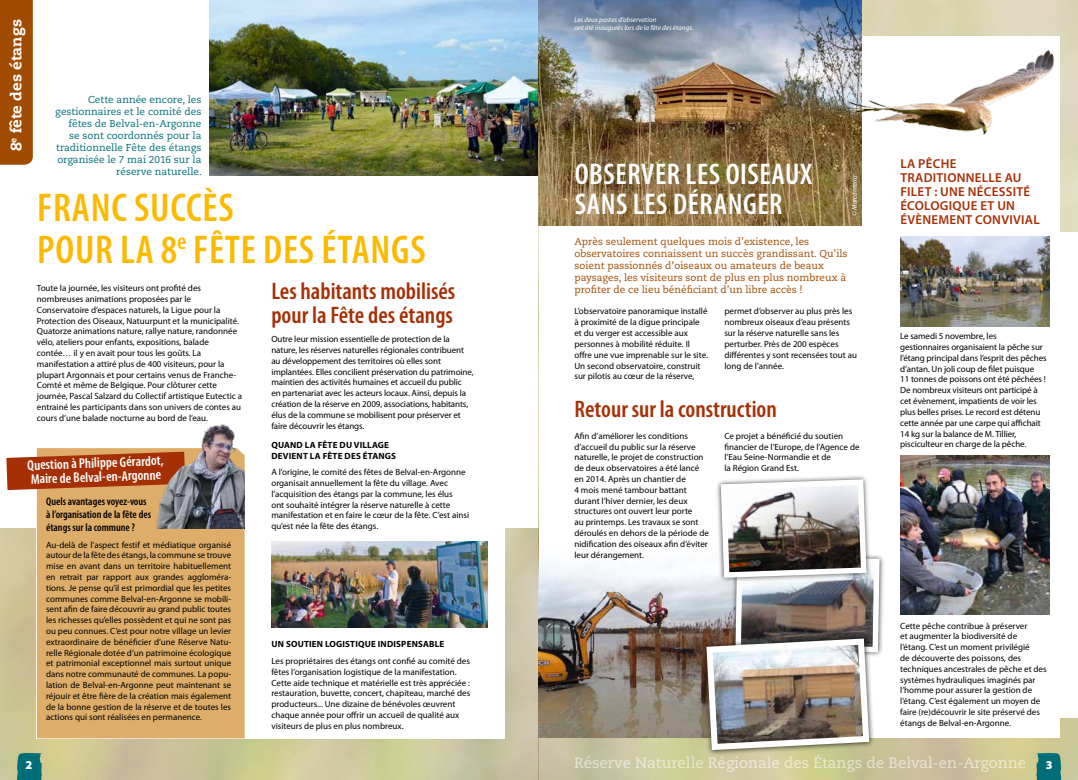
<style>
.page{position:relative;width:1078px;height:780px;background:#fff}
.page>*{position:absolute;margin:0;border:0;box-sizing:border-box;transform-origin:0 0}
.t1{font:600 condensed 40.3px/41.2px "Myriad Pro";letter-spacing:.02em;color:#fbba00}
.t2{font:600 condensed 30px/30px "Myriad Pro";letter-spacing:.02em;color:#fff}
.t3{font:600 condensed 24px/24px "Myriad Pro";color:#a63006}
.t4{font:15px "Caecilia";color:#fff}
.t5{font:800 15px "Caecilia";color:#fff}
.t6{font:600 condensed 14.1px/14.1px "Myriad Pro";color:#fff}
.t7{font:600 13px/14px "Myriad Pro";letter-spacing:.02em;color:#a63006}
.t8{font:900 12px "Myriad Pro";color:#fff}
.t9{font:600 condensed 11px/13.2px "Myriad Pro";color:#000}
.t10{font:10px/12px "Caecilia";color:#a14b00}
.t11{font:10px/12px "Caecilia";color:#006e79;text-align:right}
.t12{font:9px/10.8px "Myriad Pro";color:#000}
.t13{font:700 9px/10.8px "Myriad Pro";letter-spacing:.02em;color:#000}
.t14{font:italic 7px/8.4px "Myriad Pro";color:#fff}
</style>
<div class="page">
<img style="left:539px;top:0;width:538px;height:780px">
<div style="left:539px;top:36px;width:519px;height:701px;background:#fff"></div>
<div style="left:925px;top:232px;width:152px;height:485px;background:#fff"></div>
<svg style="left:1032px;top:752px;width:29px;height:28px"></svg>
<img style="left:0;top:529px;width:539px;height:251px">
<div style="left:0;top:0;width:33px;height:165px;background:#a14b00"></div>
<div style="left:37px;top:519px;width:468px;height:219px;background:#fff"></div>
<svg style="left:209px;top:0;width:1px;height:51px"></svg>
<svg style="left:17px;top:752px;width:28px;height:28px"></svg>
<img style="left:210px;top:0;width:329px;height:176px">
<img style="left:271px;top:541px;width:217px;height:86px">
<img style="left:539px;top:0;width:322px;height:225px">
<img style="left:539px;top:563px;width:164px;height:174px">
<div style="left:700px;top:633px;width:174px;height:121px;background:#000;opacity:.75"></div>
<img style="left:703px;top:476px;width:179px;height:277px">
<img style="left:900px;top:456px;width:149px;height:158px">
<img style="left:900px;top:237px;width:149px;height:89px">
<div style="left:37px;top:448px;width:207px;height:290px;background:#dead69"></div>
<svg style="left:6px;top:451px;width:148px;height:39px;background:#b1491d"></svg>
<img style="left:154px;top:424px;width:90px;height:105px">
<img style="left:808px;top:7px;width:269px;height:202px">
<h3 class="t5" style="left:7px;top:151px;width:133px;rotate:-90deg">8<sup>e</sup> fête des étangs</h3>
<p class="t11" style="left:55px;top:94px;width:148px">Cette année encore, les gestionnaires et le comité des fêtes de Belval-en-Argonne<br>se sont coordonnés pour la traditionnelle Fête des étangs organisée le 7 mai 2016 sur la réserve naturelle.</p>
<h1 class="t1" style="left:37px;top:188px;width:390px">Franc succès<br>pour la 8<sup>e</sup> fête des étangs</h1>
<h3 class="t3" style="left:271px;top:279px;width:185px">Les habitants mobilisés pour la Fête des étangs</h3>
<p class="t12" style="left:271px;top:333px;width:204px">Outre leur mission essentielle de protection de la nature, les réserves naturelles régionales contribuent au développement des territoires où elles sont implantées. Elles concilient préservation du patrimoine, maintien des activités humaines et accueil du public<br>en partenariat avec les acteurs locaux. Ainsi, depuis la création de la réserve en 2009, associations, habitants, élus de la commune se mobilisent pour préserver et faire découvrir les étangs.</p>
<p class="t13" style="left:271px;top:439px;width:126px">QUAND LA FÊTE DU VILLAGE<br>DEVIENT LA FÊTE DES ÉTANGS</p>
<p class="t12" style="left:271px;top:466px;width:199px">A l’origine, le comité des fêtes de Belval-en-Argonne organisait annuellement la fête du village. Avec l’acquisition des étangs par la commune, les élus<br>ont souhaité intégrer la réserve naturelle à cette manifestation et en faire le cœur de la fête. C’est ainsi qu’est née la fête des étangs.</p>
<p class="t12" style="left:37px;top:282px;width:207px">Toute la journée, les visiteurs ont profité des nombreuses animations proposées par le Conservatoire d’espaces naturels, la Ligue pour la Protection des Oiseaux, Natuurpunt et la municipalité.<br>Quatorze animations nature, rallye nature, randonnée vélo, ateliers pour enfants, expositions, balade contée… il y en avait pour tous les goûts. La manifestation a attiré plus de 400 visiteurs, pour la plupart Argonnais et pour certains venus de Franche-Comté et même de Belgique. Pour clôturer cette journée, Pascal Salzard du Collectif artistique Eutectic a entrainé les participants dans son univers de contes au cours d’une balade nocturne au bord de l’eau.</p>
<h3 class="t6" style="left:27px;top:458px;width:138px;rotate:-2deg">Question à Philippe Gérardot,<br>Maire de Belval-en-Argonne</h3>
<p class="t9" style="left:46px;top:494px;width:106px">Quels avantages voyez-vous à l’organisation de la fête des étangs sur la commune ?</p>
<p class="t12" style="left:46px;top:539px;width:186px;text-align:justify">Au-delà de l’aspect festif et médiatique organisé autour de la fête des étangs, la commune se trouve mise en avant dans un territoire habituellement en retrait par rapport aux grandes aggloméra&shy;tions. Je pense qu’il est primordial que les petites communes comme Belval-en-Argonne se mobili&shy;sent afin de faire découvrir au grand public toutes les richesses qu’elles possèdent et qui ne sont pas ou peu connues. C’est pour notre village un levier extraordinaire de bénéficier d’une Réserve Natu&shy;relle Régionale dotée d’un patrimoine écologique et patrimonial exceptionnel mais surtout unique dans notre communauté de communes. La popu&shy;lation de Belval-en-Argonne peut maintenant se réjouir et être fière de la création mais également de la bonne gestion de la réserve et de toutes les actions qui sont réalisées en permanence.</p>
<p class="t13" style="left:271px;top:638px;width:174px">UN SOUTIEN LOGISTIQUE INDISPENSABLE</p>
<p class="t12" style="left:271px;top:655px;width:200px">Les propriétaires des étangs ont confié au comité des fêtes l’organisation logistique de la manifestation.<br>Cette aide technique et matérielle est très appréciée : restauration, buvette, concert, chapiteau, marché des producteurs... Une dizaine de bénévoles œuvrent chaque année pour offrir un accueil de qualité aux visiteurs de plus en plus nombreux.</p>
<p class="t14" style="left:574px;top:15px;width:120px">Les deux postes d’observation<br>ont été inaugurés lors de la fête des étangs.</p>
<h2 class="t2" style="left:574px;top:160px;width:239px">Observer les oiseaux sans les déranger</h2>
<p class="t14" style="left:849px;top:216px;width:42px;rotate:-90deg">© Marcanterra</p>
<p class="t10" style="left:574px;top:235px;width:274px">Après seulement quelques mois d’existence, les observatoires connaissent un succès grandissant. Qu’ils soient passionnés d’oiseaux ou amateurs de beaux paysages, les visiteurs sont de plus en plus nombreux à profiter de ce lieu bénéficiant d’un libre accès !</p>
<p class="t12" style="left:574px;top:306px;width:135px">L’observatoire panoramique installé à proximité de la digue principale et du verger est accessible aux personnes à mobilité réduite. Il offre une vue imprenable sur le site.<br>Un second observatoire, construit sur pilotis au cœur de la réserve,</p>
<p class="t12" style="left:724px;top:306px;width:134px">permet d’observer au plus près les nombreux oiseaux d’eau présents sur la réserve naturelle sans les perturber. Près de 200 espèces différentes y sont recensées tout au long de l’année.</p>
<h3 class="t3" style="left:574px;top:397px;width:204px">Retour sur la construction</h3>
<p class="t12" style="left:574px;top:430px;width:136px">Afin d’améliorer les conditions d’accueil du public sur la réserve naturelle, le projet de construction de deux observatoires a été lancé en 2014. Après un chantier de<br>4 mois mené tambour battant durant l’hiver dernier, les deux structures ont ouvert leur porte<br>au printemps. Les travaux se sont déroulés en dehors de la période de nidification des oiseaux afin d’éviter leur dérangement.</p>
<p class="t12" style="left:724px;top:430px;width:137px">Ce projet a bénéficié du soutien financier de l’Europe, de l’Agence de l’Eau Seine-Normandie et de<br>la Région Grand Est.</p>
<h3 class="t7" style="left:900px;top:156px;width:140px">LA PÊCHE<br>TRADITIONNELLE AU<br>FILET : UNE NÉCESSITÉ<br>ÉCOLOGIQUE ET UN<br>ÉVÈNEMENT CONVIVIAL</h3>
<p class="t12" style="left:900px;top:331px;width:148px">Le samedi 5 novembre, les gestionnaires organisaient la pêche sur l’étang principal dans l’esprit des pêches d’antan. Un joli coup de filet puisque<br>11 tonnes de poissons ont été pêchées !<br>De nombreux visiteurs ont participé à cet évènement, impatients de voir les plus belles prises. Le record est détenu cette année par une carpe qui affichait 14 kg sur la balance de M. Tillier, pisciculteur en charge de la pêche.</p>
<p class="t12" style="left:900px;top:620px;width:148px">Cette pêche contribue à préserver<br>et augmenter la biodiversité de<br>l’étang. C’est un moment privilégié<br>de découverte des poissons, des techniques ancestrales de pêche et des systèmes hydrauliques imaginés par l’homme pour assurer la gestion de l’étang. C’est également un moyen de faire (re)découvrir le site préservé des étangs de Belval-en-Argonne.</p>
<h3 class="t8" style="left:25px;top:758px;width:8px">2</h3>
<h3 class="t4" style="left:574px;top:754px;width:453px">Réserve Naturelle Régionale des Étangs de Belval-en-Argonne</h3>
<h3 class="t8" style="left:1045px;top:758px;width:8px">3</h3>
</div>
